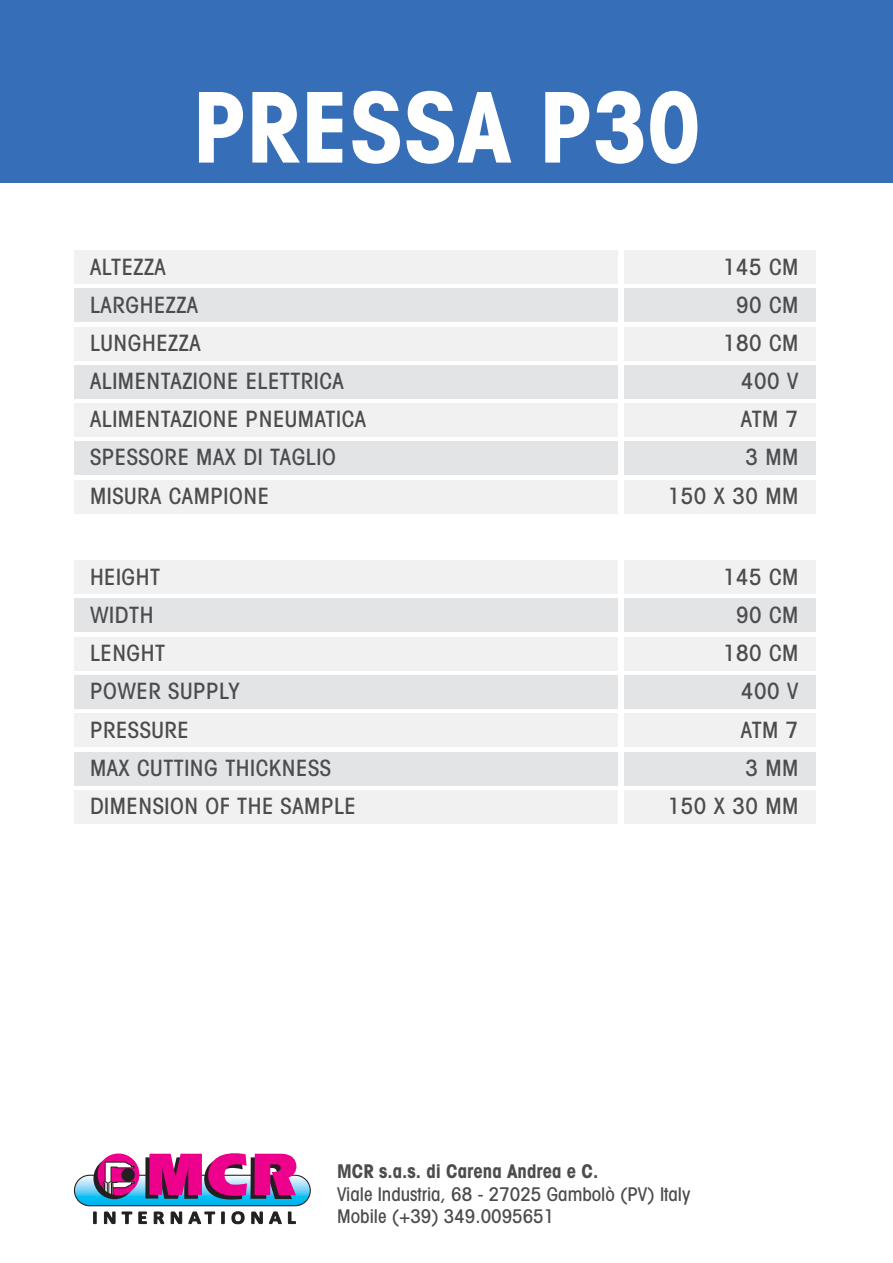
<style>
.page{position:relative;width:893px;height:1263px;background:#fff}
.page>*{position:absolute;margin:0;border:0;box-sizing:border-box;transform-origin:0 0}
.t1{font:700 condensed 97.5px "Avant Garde";color:#fff}
.t2{font:500 condensed 22.5px/38.1px "Avant Garde";letter-spacing:.025em;color:#4c4c4e}
.t3{font:500 condensed 18.9px/22.5px "Avant Garde";color:#4c4c4e}
.t4{font:700 condensed 18.9px "Avant Garde";color:#4c4c4e}
</style>
<div class="page">
<div style="left:74px;top:250px;width:543px;height:34px;background:#f1f1f2"></div>
<div style="left:74px;top:289px;width:543px;height:33px;background:#e3e4e5"></div>
<div style="left:74px;top:327px;width:543px;height:33px;background:#f1f1f2"></div>
<div style="left:74px;top:365px;width:543px;height:33px;background:#e3e4e5"></div>
<div style="left:74px;top:403px;width:543px;height:34px;background:#f1f1f2"></div>
<div style="left:74px;top:442px;width:543px;height:33px;background:#e3e4e5"></div>
<div style="left:74px;top:480px;width:543px;height:33px;background:#f1f1f2"></div>
<div style="left:624px;top:250px;width:192px;height:34px;background:#f1f1f2"></div>
<div style="left:624px;top:289px;width:192px;height:33px;background:#e3e4e5"></div>
<div style="left:624px;top:327px;width:192px;height:33px;background:#f1f1f2"></div>
<div style="left:624px;top:365px;width:192px;height:33px;background:#e3e4e5"></div>
<div style="left:624px;top:403px;width:192px;height:34px;background:#f1f1f2"></div>
<div style="left:624px;top:442px;width:192px;height:33px;background:#e3e4e5"></div>
<div style="left:624px;top:480px;width:192px;height:33px;background:#f1f1f2"></div>
<div style="left:74px;top:560px;width:543px;height:34px;background:#f1f1f2"></div>
<div style="left:74px;top:599px;width:543px;height:33px;background:#e3e4e5"></div>
<div style="left:74px;top:637px;width:543px;height:33px;background:#f1f1f2"></div>
<div style="left:74px;top:675px;width:543px;height:34px;background:#e3e4e5"></div>
<div style="left:74px;top:714px;width:543px;height:33px;background:#f1f1f2"></div>
<div style="left:74px;top:752px;width:543px;height:33px;background:#e3e4e5"></div>
<div style="left:74px;top:790px;width:543px;height:33px;background:#f1f1f2"></div>
<div style="left:624px;top:560px;width:192px;height:34px;background:#f1f1f2"></div>
<div style="left:624px;top:599px;width:192px;height:33px;background:#e3e4e5"></div>
<div style="left:624px;top:637px;width:192px;height:33px;background:#f1f1f2"></div>
<div style="left:624px;top:675px;width:192px;height:34px;background:#e3e4e5"></div>
<div style="left:624px;top:714px;width:192px;height:33px;background:#f1f1f2"></div>
<div style="left:624px;top:752px;width:192px;height:33px;background:#e3e4e5"></div>
<div style="left:624px;top:790px;width:192px;height:33px;background:#f1f1f2"></div>
<div style="left:0;top:0;width:893px;height:182px;background:#366fb7"></div>
<svg style="left:93px;top:1212px;width:3px;height:12px"></svg>
<svg style="left:104px;top:1212px;width:11px;height:12px"></svg>
<svg style="left:122px;top:1212px;width:10px;height:12px"></svg>
<svg style="left:139px;top:1212px;width:8px;height:12px"></svg>
<svg style="left:154px;top:1212px;width:10px;height:12px"></svg>
<svg style="left:171px;top:1212px;width:11px;height:12px"></svg>
<svg style="left:189px;top:1211px;width:26px;height:13px"></svg>
<svg style="left:221px;top:1212px;width:3px;height:12px"></svg>
<svg style="left:232px;top:1211px;width:12px;height:13px"></svg>
<svg style="left:251px;top:1212px;width:12px;height:12px"></svg>
<svg style="left:269px;top:1211px;width:13px;height:13px"></svg>
<svg style="left:288px;top:1212px;width:8px;height:12px"></svg>
<svg style="left:74px;top:1175px;width:236px;height:31px;background:#3bc2f0"></svg>
<div style="left:74px;top:1175px;width:237px;height:31px;border:1px solid #231f20;border-radius:15px"></div>
<div style="left:98px;top:1153px;width:41px;height:42px;background:#ec008c;border-radius:50%"></div>
<svg style="left:145px;top:1153px;width:152px;height:48px;background:#b63b93"></svg>
<svg style="left:93px;top:1161px;width:42px;height:38px"></svg>
<h1 class="t1" style="left:192px;top:92px;width:510px">PRESSA P30</h1>
<p class="t2" style="left:90px;top:250px;width:278px">ALTEZZA<br>LARGHEZZA<br>LUNGHEZZA<br>ALIMENTAZIONE ELETTRICA<br>ALIMENTAZIONE PNEUMATICA<br>SPESSORE MAX DI TAGLIO<br>MISURA CAMPIONE</p>
<p class="t2" style="left:668px;top:250px;width:132px;text-align:right">145 CM<br>90 CM<br>180 CM<br>400 V<br>ATM 7<br>3 MM<br>150 X 30 MM</p>
<p class="t2" style="left:90px;top:560px;width:267px">HEIGHT<br>WIDTH<br>LENGHT<br>POWER SUPPLY<br>PRESSURE<br>MAX CUTTING THICKNESS<br>DIMENSION OF THE SAMPLE</p>
<p class="t2" style="left:668px;top:560px;width:132px;text-align:right">145 CM<br>90 CM<br>180 CM<br>400 V<br>ATM 7<br>3 MM<br>150 X 30 MM</p>
<p class="t4" style="left:337px;top:1164px;width:263px">MCR s.a.s. di Carena Andrea e C.</p>
<p class="t3" style="left:337px;top:1184px;width:355px">Viale Industria, 68 - 27025 Gambolò (PV) Italy<br>Mobile (+39) 349.0095651</p>
</div>
